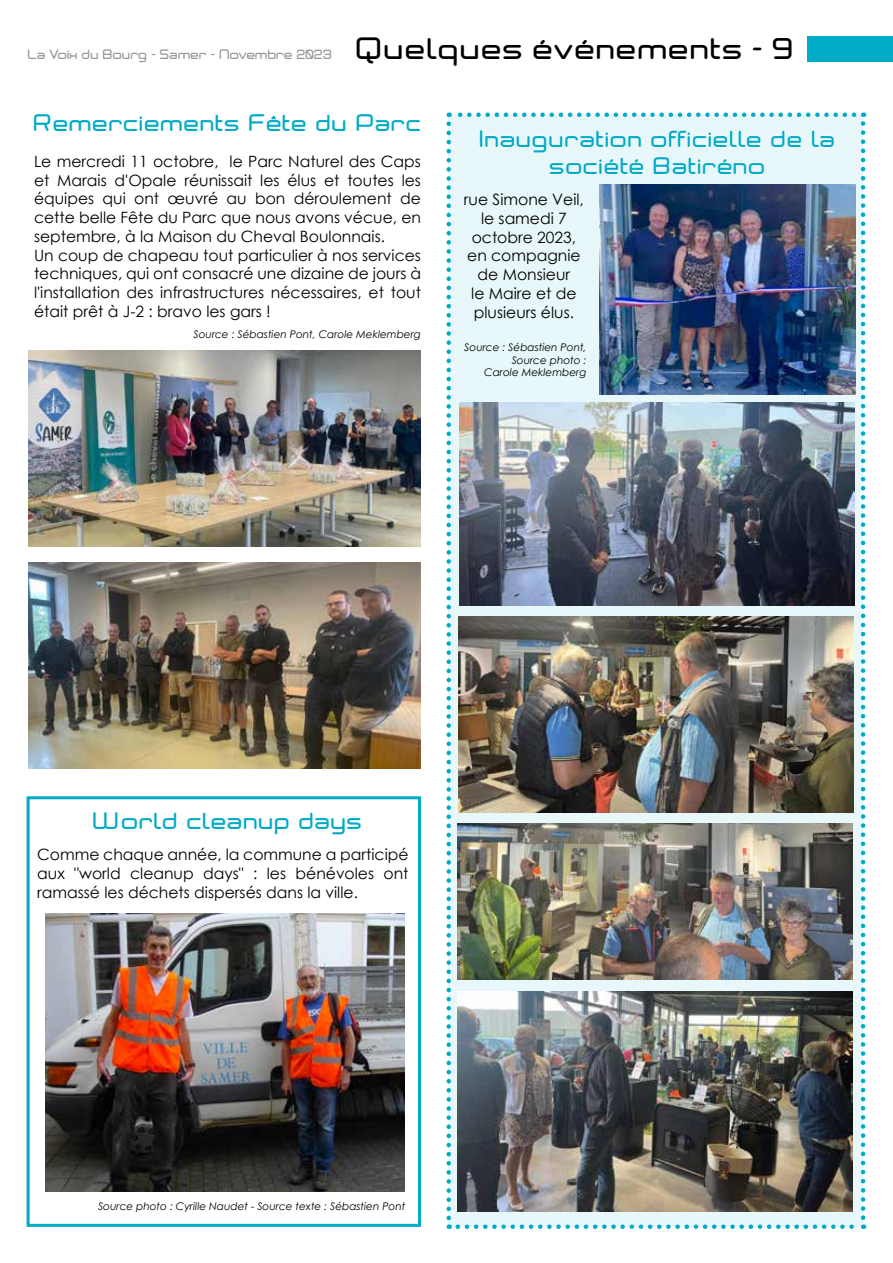
<style>
.page{position:relative;width:893px;height:1263px;background:#fff}
.page>*{position:absolute;margin:0;border:0;box-sizing:border-box;transform-origin:0 0}
.t1{font:500 27px "Neogrey";letter-spacing:.04em;color:#000;scale:1.06 1}
.t2{font:500 21px/27px "Neogrey";letter-spacing:.03em;color:#00abc8;text-align:center;scale:1.04 1}
.t3{font:15.6px/18.8px "Century Gothic";color:#000}
.t4{font:500 12px "Neogrey";color:#939598}
.t5{font:italic 10.5px/12.6px "Century Gothic";color:#000;text-align:right}
</style>
<div class="page">
<div style="left:808px;top:36px;width:85px;height:26px;background:#00abc8"></div>
<img style="left:28px;top:562px;width:393px;height:207px">
<img style="left:28px;top:350px;width:393px;height:196px">
<div style="left:27px;top:796px;width:394px;height:431px;border:3px solid #00abc8"></div>
<img style="left:46px;top:913px;width:358px;height:278px">
<div style="left:449px;top:115px;width:414px;height:1112px;background:#e8f7fa"></div>
<svg style="left:446px;top:124px;width:5px;height:1105px"></svg>
<svg style="left:458px;top:1224px;width:406px;height:5px"></svg>
<svg style="left:861px;top:112px;width:4px;height:1106px"></svg>
<svg style="left:449px;top:112px;width:405px;height:5px"></svg>
<svg style="left:651px;top:130px;width:110px;height:17px"></svg>
<svg style="left:771px;top:130px;width:30px;height:17px"></svg>
<svg style="left:812px;top:130px;width:22px;height:17px"></svg>
<svg style="left:480px;top:130px;width:164px;height:44px"></svg>
<svg style="left:654px;top:157px;width:110px;height:17px"></svg>
<img style="left:458px;top:616px;width:396px;height:196px">
<img style="left:599px;top:184px;width:257px;height:210px">
<img style="left:459px;top:403px;width:396px;height:202px">
<img style="left:457px;top:824px;width:396px;height:155px">
<img style="left:457px;top:992px;width:396px;height:220px">
<p class="t4" style="left:28px;top:47px;width:306px">La Voix du Bourg - Samer - Novembre 2023</p>
<h1 class="t1" style="left:357px;top:31px;width:415px">Quelques événements - 9</h1>
<h2 class="t2" style="left:34px;top:109px;width:374px">Remerciements Fête du Parc</h2>
<p class="t3" style="left:34px;top:152px;width:388px">Le mercredi 11 octobre, le Parc Naturel des Caps et Marais d'Opale réunissait les élus et toutes les équipes qui ont œuvré au bon déroulement de cette belle Fête du Parc que nous avons vécue, en septembre, à la Maison du Cheval Boulonnais.<br>Un coup de chapeau tout particulier à nos services techniques, qui ont consacré une dizaine de jours à l'installation des infrastructures nécessaires, et tout était prêt à J-2 : bravo les gars !</p>
<p class="t5" style="left:194px;top:328px;width:229px">Source : Sébastien Pont, Carole Meklemberg</p>
<h2 class="t2" style="left:480px;top:125px;width:344px">Inauguration officielle de la société Batiréno</h2>
<p class="t3" style="left:464px;top:190px;width:122px;text-align:center">rue Simone Veil, le samedi 7 octobre 2023, en compagnie de Monsieur<br>le Maire et de plusieurs élus.</p>
<p class="t5" style="left:464px;top:341px;width:124px">Source : Sébastien Pont,<br>Source photo :<br>Carole Meklemberg</p>
<h2 class="t2" style="left:94px;top:808px;width:261px">World cleanup days</h2>
<p class="t3" style="left:37px;top:845px;width:373px;text-align:justify">Comme chaque année, la commune a participé aux "world cleanup days" : les bénévoles ont ramassé les déchets dispersés dans la ville.</p>
<p class="t5" style="left:98px;top:1200px;width:309px">Source photo : Cyrille Naudet - Source texte : Sébastien Pont</p>
</div>
